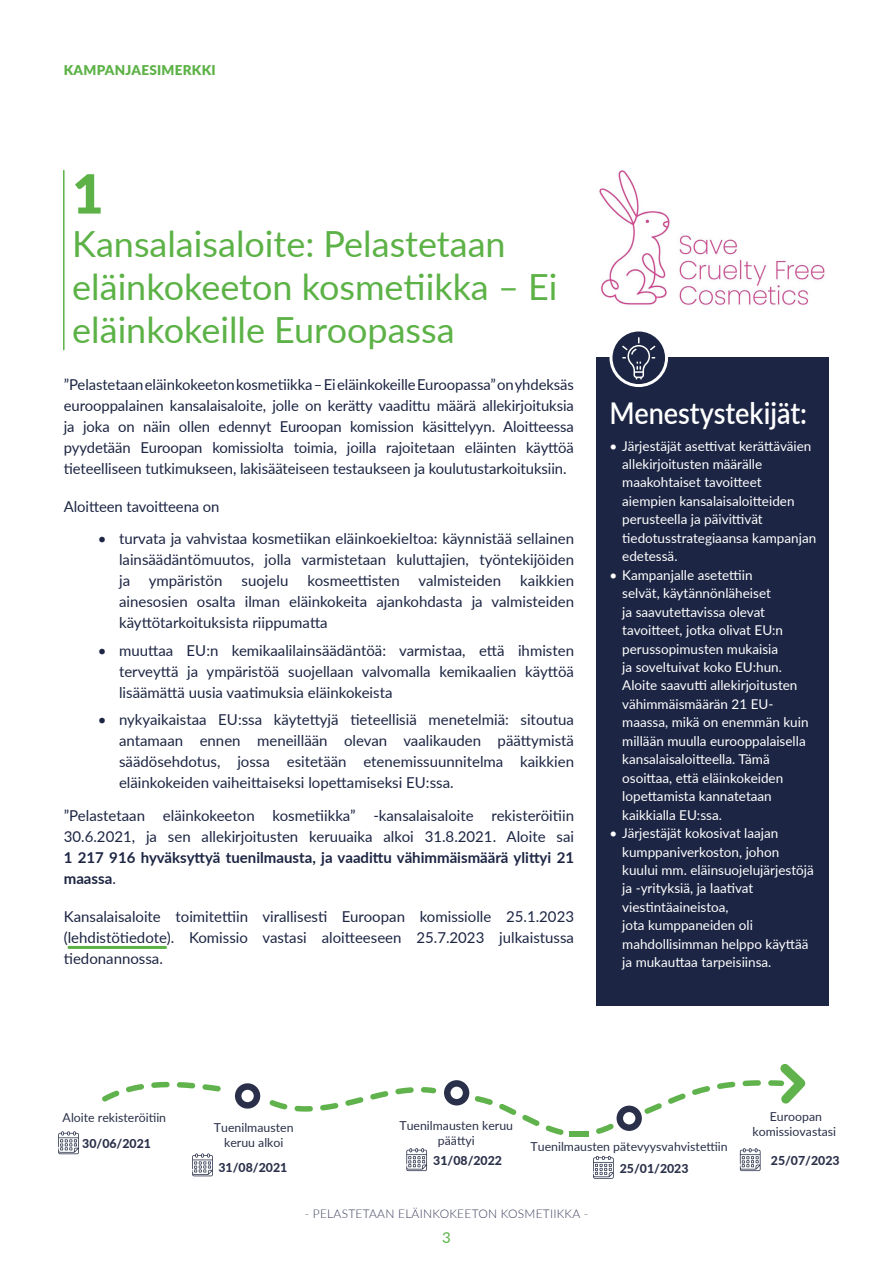
<style>
.page{position:relative;width:893px;height:1263px;background:#fff}
.page>*{position:absolute;margin:0;border:0;box-sizing:border-box;transform-origin:0 0}
.Inner_accent_color_number{font:900 54px "Lato";color:#5cb246}
.Inner_accent_title_1{font:36px/43.2px "Lato";color:#5cb246}
.Box_light_title_1{font:600 30px "Lato";color:#fff;scale:.9 1}
.t1{font:15px/21px "Lato";color:#1c2543;text-align:justify}
.t2{font:15px "Lato";color:#5cb246}
.t3{font:13.5px/18.5px "Lato";color:#fff}
.t4{font:900 13.5px "Lato";letter-spacing:.02em;color:#5cb246}
.t5{font:12.3px/14.9px "Lato";color:#2a3049;text-align:center}
.t6{font:800 12.3px "Lato";color:#2a3049}
.t7{font:300 12px "Lato";letter-spacing:.02em;color:#3c3e5c}
.s1{font-weight:700}
.s2{font-weight:800}
</style>
<div class="page">
<hr style="left:63px;top:170px;width:2px;height:180px;background:#5cb246">
<hr style="left:68px;top:946px;width:99px;height:3px;background:#5cb246">
<div style="left:597px;top:357px;width:232px;height:648px;background:#1c2543"></div>
<svg style="left:611px;top:330px;width:55px;height:56px"></svg>
<div style="left:609px;top:328px;width:59px;height:59px;border:3px solid #fff;border-radius:50%"></div>
<svg style="left:622px;top:337px;width:33px;height:43px"></svg>
<svg style="left:235px;top:1083px;width:25px;height:25px"></svg>
<svg style="left:444px;top:1080px;width:25px;height:25px"></svg>
<svg style="left:151px;top:1082px;width:19px;height:6px"></svg>
<svg style="left:177px;top:1082px;width:18px;height:6px"></svg>
<svg style="left:202px;top:1084px;width:19px;height:7px"></svg>
<svg style="left:102px;top:1090px;width:18px;height:11px"></svg>
<svg style="left:126px;top:1084px;width:18px;height:8px"></svg>
<svg style="left:370px;top:1091px;width:19px;height:8px"></svg>
<svg style="left:395px;top:1087px;width:19px;height:7px"></svg>
<svg style="left:345px;top:1097px;width:19px;height:9px"></svg>
<svg style="left:421px;top:1087px;width:15px;height:6px"></svg>
<svg style="left:294px;top:1106px;width:19px;height:5px"></svg>
<svg style="left:269px;top:1100px;width:19px;height:9px"></svg>
<svg style="left:320px;top:1103px;width:19px;height:7px"></svg>
<svg style="left:475px;top:1096px;width:18px;height:9px"></svg>
<div style="left:570px;top:1131px;width:19px;height:6px;background:#60b34c"></div>
<svg style="left:499px;top:1104px;width:65px;height:31px"></svg>
<svg style="left:668px;top:1093px;width:18px;height:11px"></svg>
<svg style="left:742px;top:1080px;width:19px;height:6px"></svg>
<svg style="left:596px;top:1103px;width:66px;height:31px"></svg>
<svg style="left:768px;top:1064px;width:37px;height:39px"></svg>
<svg style="left:717px;top:1081px;width:18px;height:8px"></svg>
<svg style="left:692px;top:1086px;width:18px;height:9px"></svg>
<svg style="left:740px;top:1148px;width:20px;height:23px"></svg>
<svg style="left:593px;top:1156px;width:21px;height:23px"></svg>
<svg style="left:406px;top:1148px;width:21px;height:23px"></svg>
<svg style="left:192px;top:1153px;width:21px;height:23px"></svg>
<svg style="left:58px;top:1131px;width:21px;height:23px"></svg>
<img style="left:599px;top:170px;width:226px;height:136px">
<p class="t4" style="left:64px;top:60px;width:153px">KAMPANJAESIMERKKI</p>
<p class="Inner_accent_color_number" style="left:72px;top:153px;width:33px">1</p>
<p class="Inner_accent_title_1" style="left:72px;top:221px;width:487px">Kansalaisaloite: Pelastetaan eläinkokeeton kosmetiikka – Ei eläinkokeille Euroopassa</p>
<p class="t1" style="left:64px;top:373px;width:512px">”Pelastetaan eläinkokeeton kosmetiikka – Ei eläinkokeille Euroopassa” on yhdeksäs eurooppalainen kansalaisaloite, jolle on kerätty vaadittu määrä allekirjoituksia ja joka on näin ollen edennyt Euroopan komission käsittelyyn. Aloitteessa pyydetään Euroopan komissiolta toimia, joilla rajoitetaan eläinten käyttöä tieteelliseen tutkimukseen, lakisääteiseen testaukseen ja koulutustarkoituksiin.</p>
<p class="t1" style="left:64px;top:495px;width:157px">Aloitteen tavoitteena on</p>
<p class="t1" style="left:119px;top:528px;width:456px;text-indent:-21px">• turvata ja vahvistaa kosmetiikan eläinkoekieltoa: käynnistää sellainen lainsäädäntömuutos, jolla varmistetaan kuluttajien, työntekijöiden ja ympäristön</p>
<p class="t1" style="left:119px;top:570px;width:456px;text-indent:401px">kaikkien ainesosien osalta ilman eläinkokeita ajankohdasta ja valmisteiden käyttötarkoituksista riippumatta</p>
<p class="t1" style="left:119px;top:639px;width:456px;text-indent:-21px">• muuttaa EU:n kemikaalilainsäädäntöä: varmistaa, että ihmisten terveyttä ja ympäristöä suojellaan valvomalla kemikaalien käyttöä lisäämättä uusia vaatimuksia eläinkokeista</p>
<p class="t1" style="left:119px;top:709px;width:456px;text-indent:-21px">• nykyaikaistaa EU:ssa käytettyjä tieteellisiä menetelmiä: sitoutua antamaan ennen meneillään olevan vaalikauden päättymistä säädösehdotus, jossa esitetään etenemissuunnitelma kaikkien eläinkokeiden vaiheittaiseksi lopettamiseksi EU:ssa.</p>
<p class="t1" style="left:64px;top:804px;width:512px">”Pelastetaan eläinkokeeton kosmetiikka” -kansalaisaloite rekisteröitiin 30.6.2021, ja sen allekirjoitusten keruuaika alkoi 31.8.2021. Aloite sai <span class="s1">1 217 916 hyväksyttyä tuenilmausta, ja vaadittu vähimmäismäärä ylittyi 21 maassa</span>.</p>
<p class="t1" style="left:64px;top:905px;width:512px">Kansalaisaloite toimitettiin virallisesti Euroopan komissiolle 25.1.2023 (lehdistötiedote). Komissio vastasi aloitteeseen 25.7.2023 julkaistussa tiedonannossa.</p>
<p class="t1" style="left:242px;top:570px;width:48px">suojelu</p>
<p class="t1" style="left:307px;top:570px;width:195px">kosmeettisten valmisteiden</p>
<p class="Box_light_title_1" style="left:609px;top:391px;width:221px">Menestystekijät:</p>
<p class="t3" style="left:622px;top:436px;width:195px;text-indent:-13px">• Järjestäjät asettivat kerättäväien allekirjoitusten määrälle maakohtaiset tavoitteet aiempien kansalaisaloitteiden perusteella ja päivittivät tiedotusstrategiaansa kampanjan edetessä.</p>
<p class="t3" style="left:622px;top:565px;width:188px;text-indent:-13px">• Kampanjalle asetettiin<br>selvät, käytännönläheiset<br>ja saavutettavissa olevat tavoitteet, jotka olivat EU:n perussopimusten mukaisia<br>ja soveltuivat koko EU:hun.<br>Aloite saavutti allekirjoitusten vähimmäismäärän 21 EU&shy;maassa, mikä on enemmän kuin millään muulla eurooppalaisella kansalaisaloitteella. Tämä osoittaa, että eläinkokeiden lopettamista kannatetaan kaikkialla EU:ssa.</p>
<p class="t3" style="left:622px;top:823px;width:193px;text-indent:-13px">• Järjestäjät kokosivat laajan kumppaniverkoston, johon kuului mm. eläinsuojelujärjestöjä ja -yrityksiä, ja laativat viestintäaineistoa,<br>jota kumppaneiden oli mahdollisimman helppo käyttää ja mukauttaa tarpeisiinsa.</p>
<p class="t5" style="left:63px;top:1103px;width:105px;line-height:26.4px">Aloite rekisteröitiin<br><span class="s2">30/06/2021</span></p>
<p class="t5" style="left:214px;top:1120px;width:81px">Tuenilmausten keruu alkoi</p>
<p class="t5" style="left:399px;top:1118px;width:115px">Tuenilmausten keruu päättyi</p>
<p class="t6" style="left:219px;top:1158px;width:70px">31/08/2021</p>
<p class="t6" style="left:433px;top:1152px;width:70px">31/08/2022</p>
<p class="t5" style="left:620px;top:1134px;width:109px;line-height:22.2px;text-align:left;text-indent:-89px">Tuenilmausten pätevyysvahvistettiin<br><span class="s2">25/01/2023</span></p>
<p class="t7" style="left:305px;top:1206px;width:285px">- PELASTETAAN ELÄINKOKEETON KOSMETIIKKA -</p>
<p class="t2" style="left:442px;top:1227px;width:10px">3</p>
<p class="t5" style="left:753px;top:1109px;width:85px">Euroopan komissiovastasi</p>
<p class="t6" style="left:771px;top:1152px;width:70px">25/07/2023</p>
</div>
